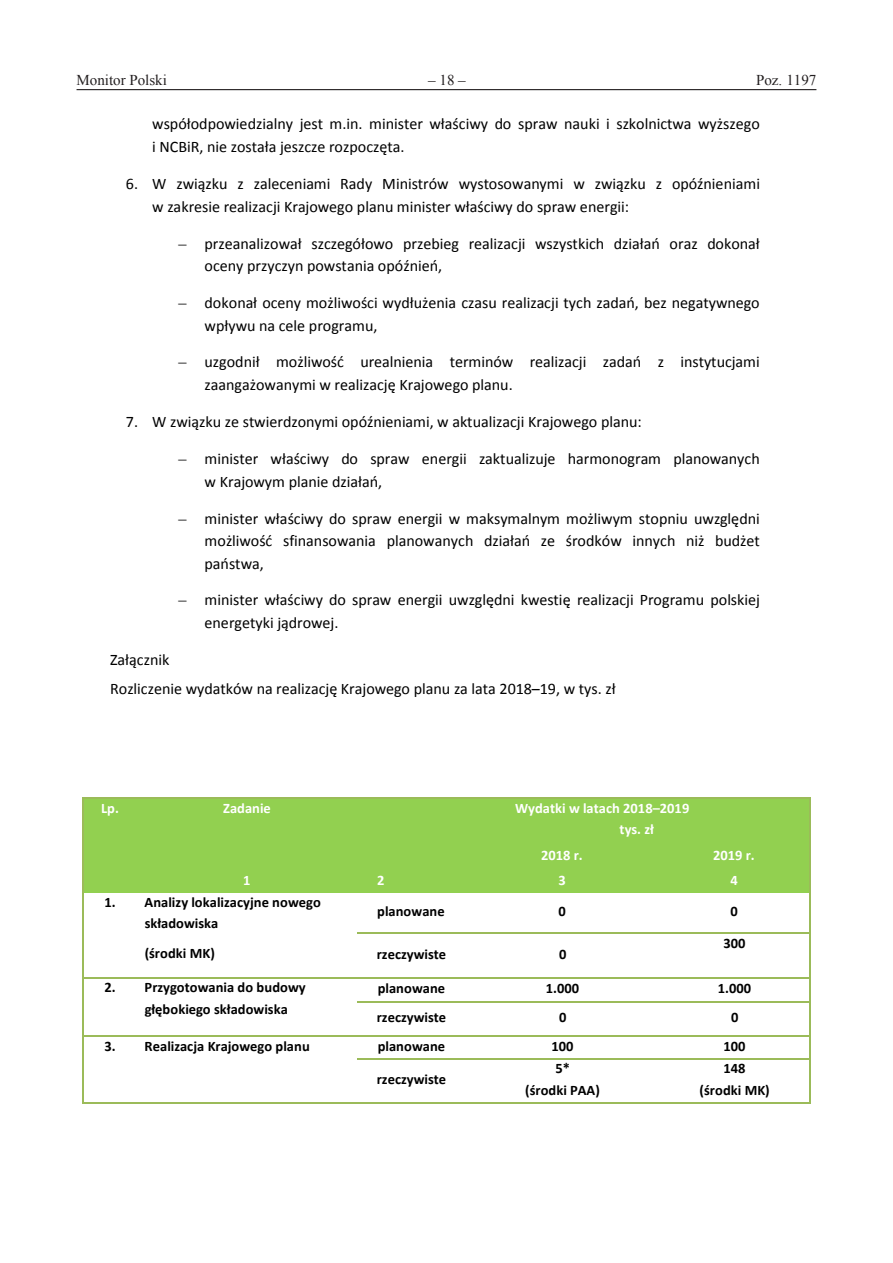
<style>
.page{position:relative;width:893px;height:1263px;background:#fff}
.page>*{position:absolute;margin:0;border:0;box-sizing:border-box;transform-origin:0 0}
.t1{font:16.05px/22.6px "Calibri";color:#000}
.t2{font:15px "Times New Roman";color:#231f20}
.t3{font:700 14.55px/21.3px "Calibri";color:#000}
.t4{font:700 14.55px/21.3px "Calibri";color:#fff}
.s1{font-family:"Times New Roman"}
</style>
<div class="page">
<hr style="left:77px;top:89px;width:739px;height:1px;background:#231f20">
<div style="left:84px;top:799px;width:53px;height:94px;background:#92d050"></div>
<div style="left:137px;top:799px;width:220px;height:72px;background:#92d050"></div>
<div style="left:357px;top:799px;width:109px;height:72px;background:#92d050"></div>
<div style="left:466px;top:799px;width:343px;height:42px;background:#92d050"></div>
<hr style="left:84px;top:797px;width:53px;height:2px;background:#9bbb59">
<hr style="left:138px;top:797px;width:219px;height:2px;background:#9bbb59">
<hr style="left:359px;top:797px;width:107px;height:2px;background:#9bbb59">
<hr style="left:467px;top:797px;width:342px;height:2px;background:#9bbb59">
<hr style="left:83px;top:799px;width:1px;height:42px;background:#9bbb59">
<hr style="left:809px;top:799px;width:1px;height:42px;background:#9bbb59">
<div style="left:466px;top:841px;width:194px;height:30px;background:#92d050"></div>
<div style="left:660px;top:841px;width:149px;height:30px;background:#92d050"></div>
<hr style="left:83px;top:841px;width:1px;height:30px;background:#9bbb59">
<hr style="left:809px;top:841px;width:1px;height:30px;background:#9bbb59">
<div style="left:137px;top:871px;width:220px;height:22px;background:#92d050"></div>
<div style="left:357px;top:871px;width:109px;height:22px;background:#92d050"></div>
<div style="left:466px;top:871px;width:194px;height:22px;background:#92d050"></div>
<div style="left:660px;top:871px;width:149px;height:22px;background:#92d050"></div>
<svg style="left:83px;top:871px;width:1px;height:22px"></svg>
<svg style="left:809px;top:871px;width:1px;height:22px"></svg>
<hr style="left:83px;top:893px;width:1px;height:40px;background:#9bbb59">
<hr style="left:809px;top:893px;width:1px;height:40px;background:#9bbb59">
<hr style="left:357px;top:933px;width:109px;height:1px;background:#9bbb59">
<hr style="left:467px;top:933px;width:193px;height:1px;background:#9bbb59">
<hr style="left:661px;top:933px;width:148px;height:1px;background:#9bbb59">
<hr style="left:83px;top:934px;width:1px;height:43px;background:#9bbb59">
<hr style="left:809px;top:934px;width:1px;height:43px;background:#9bbb59">
<hr style="left:84px;top:977px;width:53px;height:1px;background:#9bbb59">
<hr style="left:138px;top:977px;width:219px;height:1px;background:#9bbb59">
<hr style="left:359px;top:977px;width:107px;height:1px;background:#9bbb59">
<hr style="left:467px;top:977px;width:193px;height:1px;background:#9bbb59">
<hr style="left:661px;top:977px;width:148px;height:1px;background:#9bbb59">
<svg style="left:83px;top:977px;width:1px;height:26px"></svg>
<hr style="left:357px;top:1001px;width:109px;height:2px;background:#9bbb59">
<hr style="left:467px;top:1001px;width:193px;height:2px;background:#9bbb59">
<hr style="left:661px;top:1001px;width:148px;height:2px;background:#9bbb59">
<svg style="left:809px;top:977px;width:1px;height:26px"></svg>
<hr style="left:83px;top:1003px;width:1px;height:32px;background:#9bbb59">
<hr style="left:809px;top:1003px;width:1px;height:32px;background:#9bbb59">
<hr style="left:84px;top:1035px;width:53px;height:1px;background:#9bbb59">
<hr style="left:138px;top:1035px;width:219px;height:1px;background:#9bbb59">
<hr style="left:359px;top:1035px;width:107px;height:1px;background:#9bbb59">
<hr style="left:467px;top:1035px;width:193px;height:1px;background:#9bbb59">
<hr style="left:661px;top:1035px;width:148px;height:1px;background:#9bbb59">
<svg style="left:83px;top:1035px;width:1px;height:24px"></svg>
<hr style="left:357px;top:1058px;width:109px;height:1px;background:#9bbb59">
<hr style="left:467px;top:1058px;width:193px;height:1px;background:#9bbb59">
<hr style="left:661px;top:1058px;width:148px;height:1px;background:#9bbb59">
<svg style="left:809px;top:1035px;width:1px;height:24px"></svg>
<hr style="left:83px;top:1059px;width:1px;height:43px;background:#9bbb59">
<hr style="left:84px;top:1102px;width:53px;height:1px;background:#9bbb59">
<hr style="left:138px;top:1102px;width:219px;height:1px;background:#9bbb59">
<hr style="left:359px;top:1102px;width:107px;height:1px;background:#9bbb59">
<hr style="left:467px;top:1102px;width:193px;height:1px;background:#9bbb59">
<hr style="left:661px;top:1102px;width:148px;height:1px;background:#9bbb59">
<hr style="left:809px;top:1059px;width:1px;height:43px;background:#9bbb59">
<p class="t2" style="left:77px;top:70px;width:92px">Monitor Polski</p>
<p class="t2" style="left:428px;top:70px;width:39px">–18–</p>
<p class="t2" style="left:756px;top:70px;width:62px">Poz. 1197</p>
<p class="t1" style="left:152px;top:113px;width:609px">współodpowiedzialny jest m.in. minister właściwy do spraw nauki i szkolnictwa wyższego i NCBiR, nie została jeszcze rozpoczęta.</p>
<p class="t1" style="left:152px;top:172px;width:609px;text-indent:-26px">6. W związku z zaleceniami Rady Ministrów wystosowanymi w związku z opóźnieniami w zakresie realizacji Krajowego planu minister właściwy do spraw energii:</p>
<p class="t1" style="left:205px;top:232px;width:557px;text-indent:-26px"><span class="s1">–</span> przeanalizował szczegółowo przebieg realizacji wszystkich działań oraz dokonał oceny przyczyn powstania opóźnień,</p>
<p class="t1" style="left:205px;top:292px;width:557px;text-indent:-26px"><span class="s1">–</span> dokonał oceny możliwości wydłużenia czasu realizacji tych zadań, bez negatywnego wpływu na cele programu,</p>
<p class="t1" style="left:205px;top:351px;width:557px;text-indent:-26px"><span class="s1">–</span> uzgodnił możliwość urealnienia terminów realizacji zadań z instytucjami zaangażowanymi w realizację Krajowego planu.</p>
<p class="t1" style="left:126px;top:411px;width:517px">7. W związku ze stwierdzonymi opóźnieniami, w aktualizacji Krajowego planu:</p>
<p class="t1" style="left:205px;top:447px;width:557px;text-indent:-26px"><span class="s1">–</span> minister właściwy do spraw energii zaktualizuje harmonogram planowanych w Krajowym planie działań,</p>
<p class="t1" style="left:205px;top:507px;width:557px;text-align:justify;text-indent:-26px"><span class="s1">–</span> minister właściwy do spraw energii w maksymalnym możliwym stopniu uwzględni możliwość sfinansowania planowanych działań ze środków innych niż budżet państwa,</p>
<p class="t1" style="left:205px;top:589px;width:557px;text-indent:-26px"><span class="s1">–</span> minister właściwy do spraw energii uwzględni kwestię realizacji Programu polskiej energetyki jądrowej.</p>
<p class="t1" style="left:110px;top:645px;width:507px;line-height:29.4px">Załącznik<br>Rozliczenie wydatków na realizację Krajowego planu za lata 2018–19, w tys. zł</p>
<p class="t4" style="left:101px;top:797px;width:19px">Lp.</p>
<p class="t4" style="left:223px;top:797px;width:49px">Zadanie</p>
<p class="t4" style="left:620px;top:797px;width:71px;text-indent:-104px">Wydatki w latach 2018–2019 tys. zł</p>
<p class="t4" style="left:541px;top:844px;width:43px">2018 r.</p>
<p class="t4" style="left:713px;top:844px;width:43px">2019 r.</p>
<p class="t4" style="left:243px;top:870px;width:9px">1</p>
<p class="t4" style="left:377px;top:870px;width:9px">2</p>
<p class="t4" style="left:558px;top:870px;width:9px">3</p>
<p class="t4" style="left:730px;top:870px;width:9px">4</p>
<p class="t3" style="left:145px;top:891px;width:178px;text-indent:-40px">1. Analizy lokalizacyjne nowego składowiska</p>
<p class="t3" style="left:145px;top:942px;width:72px">(środki MK)</p>
<p class="t3" style="left:377px;top:901px;width:69px">planowane</p>
<p class="t3" style="left:558px;top:901px;width:9px">0</p>
<p class="t3" style="left:730px;top:901px;width:9px">0</p>
<p class="t3" style="left:377px;top:943px;width:71px">rzeczywiste</p>
<p class="t3" style="left:559px;top:943px;width:9px">0</p>
<p class="t3" style="left:723px;top:933px;width:23px">300</p>
<p class="t3" style="left:145px;top:977px;width:163px;text-indent:-40px">2. Przygotowania do budowy głębokiego składowiska</p>
<p class="t3" style="left:378px;top:978px;width:69px">planowane</p>
<p class="t3" style="left:546px;top:978px;width:35px">1.000</p>
<p class="t3" style="left:718px;top:978px;width:35px">1.000</p>
<p class="t3" style="left:377px;top:1007px;width:71px">rzeczywiste</p>
<p class="t3" style="left:559px;top:1007px;width:9px">0</p>
<p class="t3" style="left:731px;top:1007px;width:9px">0</p>
<p class="t3" style="left:105px;top:1035px;width:207px">3. Realizacja Krajowego planu</p>
<p class="t3" style="left:378px;top:1035px;width:69px">planowane</p>
<p class="t3" style="left:552px;top:1035px;width:23px">100</p>
<p class="t3" style="left:723px;top:1035px;width:23px">100</p>
<p class="t3" style="left:377px;top:1069px;width:71px">rzeczywiste</p>
<p class="t3" style="left:525px;top:1058px;width:76px;text-align:center">5*<br>(środki PAA)</p>
<p class="t3" style="left:700px;top:1058px;width:72px;text-align:center">148<br>(środki MK)</p>
</div>
